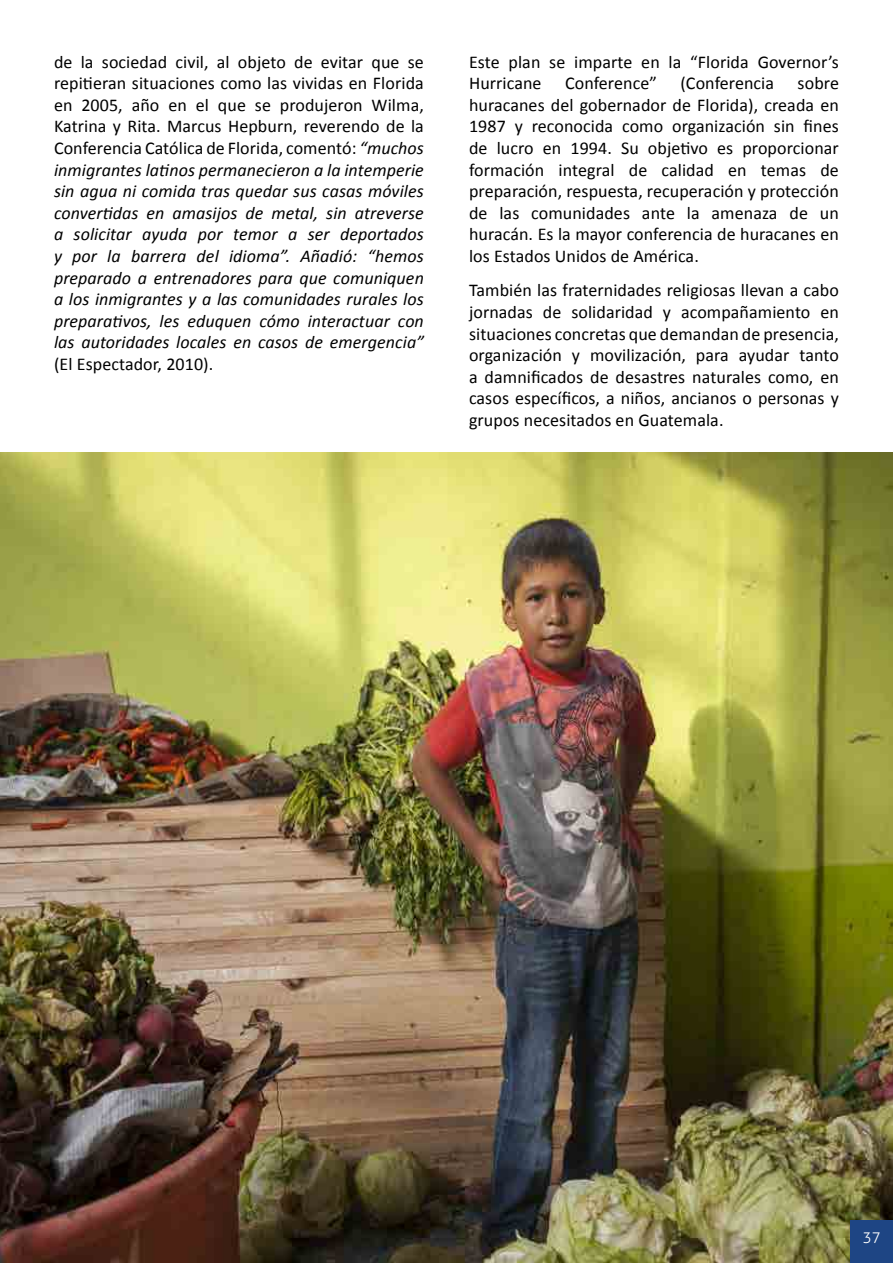
<style>
.page{position:relative;width:893px;height:1263px;background:#fff}
.page>*{position:absolute;margin:0;border:0;box-sizing:border-box;transform-origin:0 0}
.t1{font:18px/21.6px "Calibri";letter-spacing:.005em;color:#000;text-align:justify}
.t2{font:italic 18px/21.6px "Calibri";letter-spacing:.005em;color:#000;text-align:justify}
.t3{font:300 15px "Aller";color:#fff}
.s1{font-style:normal}
</style>
<div class="page">
<img style="left:0;top:453px;width:893px;height:810px">
<div style="left:850px;top:1220px;width:43px;height:43px;background:#1e4584"></div>
<p class="t2" style="left:54px;top:50px;width:371px"><span class="s1">de la sociedad civil, al objeto de evitar que se repitieran situaciones como las vividas en Florida en 2005, año en el que se produjeron Wilma, Katrina y Rita. Marcus Hepburn, reverendo de la Conferencia Católica de Florida, comentó:</span> “muchos inmigrantes latinos permanecieron a la intemperie sin agua ni comida tras quedar sus casas móviles convertidas en amasijos de metal, sin atreverse a solicitar ayuda por temor a ser deportados y por la barrera del idioma”. Añadió: “hemos preparado a entrenadores para que comuniquen a los inmigrantes y a las comunidades rurales los preparativos, les eduquen cómo interactuar con las autoridades locales en casos de emergencia”</p>
<p class="t1" style="left:54px;top:353px;width:161px">(El Espectador, 2010).</p>
<p class="t1" style="left:469px;top:51px;width:371px">Este plan se imparte en la “Florida Governor’s<br>Hurricane</p>
<p class="t1" style="left:565px;top:72px;width:93px">Conference”</p>
<p class="t1" style="left:680px;top:72px;width:95px">(Conferencia</p>
<p class="t1" style="left:469px;top:72px;width:371px;text-indent:329px">sobre huracanes del gobernador de Florida), creada en 1987 y reconocida como organización sin fines de lucro en 1994. Su objetivo es proporcionar formación integral de calidad en temas de preparación, respuesta, recuperación y protección de las comunidades ante la amenaza de un huracán. Es la mayor conferencia de huracanes en los Estados Unidos de América.</p>
<p class="t1" style="left:469px;top:280px;width:371px">También las fraternidades religiosas llevan a cabo jornadas de solidaridad y acompañamiento en situaciones concretas que demandan de presencia, organización y movilización, para ayudar tanto a damnificados de desastres naturales como, en casos específicos, a niños, ancianos o personas y grupos necesitados en Guatemala.</p>
<p class="t3" style="left:863px;top:1228px;width:19px">37</p>
</div>
